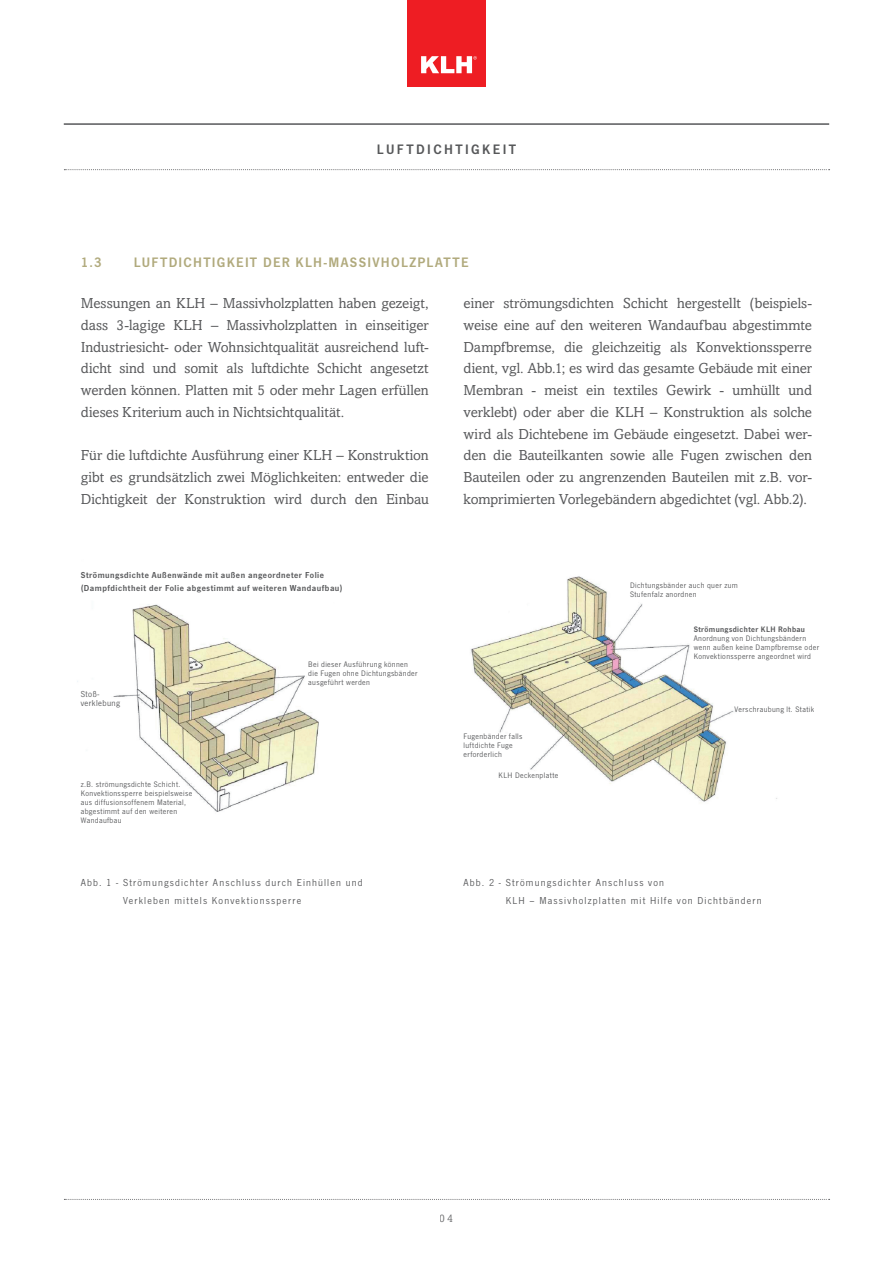
<style>
.page{position:relative;width:893px;height:1263px;background:#fff}
.page>*{position:absolute;margin:0;border:0;box-sizing:border-box;transform-origin:0 0}
.Text{font:14.55px/21.8px "Amasis MT Pro";letter-spacing:-.005em;color:#57585a;text-align:justify}
.überschrift_2{font:600 14.25px "News Got T";letter-spacing:.09em;color:#b1aa7d}
.Headlines{font:600 14.25px "News Got T";letter-spacing:.165em;color:#57585a}
.t1{font:11.1px "Amasis MT Pro";color:#57585a}
.Bildtexte{font:10.5px/18px "News Got T";letter-spacing:.11em;color:#57585a}
.Text-2{font:10.5px/18px "News Got T";letter-spacing:.11em;color:#57585a}
.Text_Bold{font:600 9px "News Got T";letter-spacing:.06em;color:#57585a}
.Bildunterschriften{font:9px "News Got T";letter-spacing:.045em;color:#57585a}
.Bildunterschriften-2{font:8.25px "News Got T";letter-spacing:.045em;color:#57585a}
.Bildunterschriften-3{font:600 8.25px "News Got T";letter-spacing:.05em;color:#57585a}
</style>
<div class="page">
<div style="left:407px;top:0;width:79px;height:86px;background:#ee1d23"></div>
<svg style="left:421px;top:56px;width:56px;height:17px"></svg>
<svg style="left:64px;top:1199px;width:766px;height:1px"></svg>
<hr style="left:64px;top:123px;width:765px;height:2px;background:#57585a">
<svg style="left:64px;top:169px;width:766px;height:1px"></svg>
<img style="left:77px;top:604px;width:242px;height:208px">
<img style="left:470px;top:576px;width:307px;height:226px">
<p class="Headlines" style="left:377px;top:141px;width:141px">LUFTDICHTIGKEIT</p>
<p class="überschrift_2" style="left:81px;top:254px;width:22px">1.3</p>
<p class="überschrift_2" style="left:134px;top:254px;width:336px">LUFTDICHTIGKEIT DER KLH-MASSIVHOLZPLATTE</p>
<p class="Text" style="left:81px;top:293px;width:349px">Messungen an KLH – Massivholzplatten haben gezeigt, dass 3-lagige KLH – Massivholzplatten in einseitiger Industriesicht- oder Wohnsichtqualität ausreichend luft&shy;dicht sind und somit als luftdichte Schicht angesetzt werden können. Platten mit 5 oder mehr Lagen erfüllen dieses Kriterium auch in Nichtsichtqualität.</p>
<p class="Text" style="left:81px;top:445px;width:349px">Für die luftdichte Ausführung einer KLH – Konstruktion gibt es grundsätzlich zwei Möglichkeiten: entweder die Dichtigkeit der Konstruktion wird durch den Einbau</p>
<p class="Text_Bold" style="left:81px;top:570px;width:245px">Strömungsdichte Außenwände mit außen angeordneter Folie</p>
<p class="Text_Bold" style="left:81px;top:583px;width:263px">(Dampfdichtheit der Folie abgestimmt auf weiteren Wandaufbau)</p>
<p class="Bildunterschriften" style="left:81px;top:689px;width:20px">Stoß-</p>
<p class="Bildunterschriften" style="left:81px;top:698px;width:41px">verklebung</p>
<p class="Bildunterschriften-2" style="left:81px;top:780px;width:101px">z.B. strömungsdichte Schicht.</p>
<p class="Bildunterschriften-2" style="left:81px;top:789px;width:113px">Konvektionssperre beispielsweise</p>
<p class="Bildunterschriften-2" style="left:81px;top:798px;width:107px">aus diffusionsoffenem Material,</p>
<p class="Bildunterschriften-2" style="left:81px;top:807px;width:98px">abgestimmt auf den weiteren</p>
<p class="Bildunterschriften-2" style="left:81px;top:816px;width:42px">Wandaufbau</p>
<p class="Bildunterschriften-2" style="left:308px;top:660px;width:101px">Bei dieser Ausführung können</p>
<p class="Bildunterschriften-2" style="left:308px;top:669px;width:111px">die Fugen ohne Dichtungsbänder</p>
<p class="Bildunterschriften-2" style="left:308px;top:678px;width:63px">ausgeführt werden</p>
<p class="Bildtexte" style="left:123px;top:873px;width:241px;text-indent:-42px">Abb. 1 - Strömungsdichter Anschluss durch Einhüllen und<br>Verkleben mittels Konvektionssperre</p>
<p class="Text" style="left:463px;top:293px;width:350px">einer strömungsdichten Schicht hergestellt (beispiels&shy;weise eine auf den weiteren Wandaufbau abgestimmte Dampfbremse, die gleichzeitig als Konvektionssperre dient, vgl. Abb.1; es wird das gesamte Gebäude mit einer Membran - meist ein textiles Gewirk - umhüllt und verklebt) oder aber die KLH – Konstruktion als solche wird als Dichtebene im Gebäude eingesetzt. Dabei wer&shy;den die Bauteilkanten sowie alle Fugen zwischen den Bauteilen oder zu angrenzenden Bauteilen mit z.B. vor&shy;komprimierten Vorlegebändern abgedichtet (vgl. Abb.2).</p>
<p class="Bildunterschriften-2" style="left:630px;top:581px;width:109px">Dichtungsbänder auch quer zum</p>
<p class="Bildunterschriften-2" style="left:630px;top:590px;width:68px">Stufenfalz anordnen</p>
<p class="Bildunterschriften-3" style="left:694px;top:624px;width:113px">Strömungsdichter KLH Rohbau</p>
<p class="Bildunterschriften-2" style="left:694px;top:634px;width:114px">Anordnung von Dichtungsbändern</p>
<p class="Bildunterschriften-2" style="left:694px;top:643px;width:127px">wenn außen keine Dampfbremse oder</p>
<p class="Bildunterschriften-2" style="left:694px;top:652px;width:119px">Konvektionssperre angeordnet wird</p>
<p class="Bildunterschriften-2" style="left:463px;top:731px;width:60px">Fugenbänder falls</p>
<p class="Bildunterschriften-2" style="left:463px;top:740px;width:51px">luftdichte Fuge</p>
<p class="Bildunterschriften-2" style="left:463px;top:749px;width:40px">erforderlich</p>
<p class="Bildunterschriften-2" style="left:499px;top:770px;width:61px">KLH Deckenplatte</p>
<p class="Bildunterschriften-2" style="left:735px;top:705px;width:81px">Verschraubung lt. Statik</p>
<p class="Text-2" style="left:506px;top:873px;width:257px;text-indent:-42px">Abb. 2 - Strömungsdichter Anschluss von<br>KLH – Massivholzplatten mit Hilfe von Dichtbändern</p>
<p class="t1" style="left:440px;top:1212px;width:15px">04</p>
</div>
